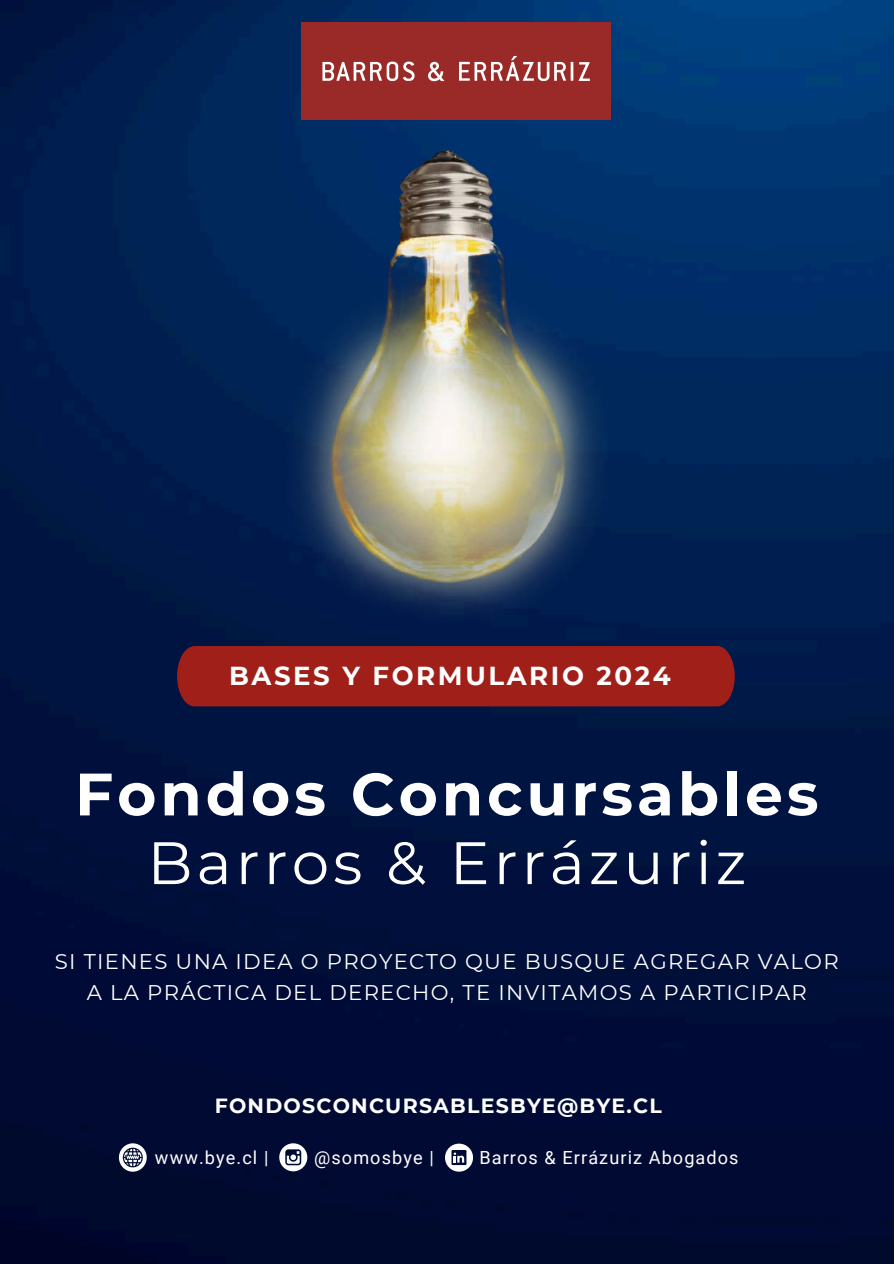
<style>
.page{position:relative;width:894px;height:1264px;background:#fff}
.page>*{position:absolute;margin:0;border:0;box-sizing:border-box;transform-origin:0 0}
.t1{font:700 59.7px "Montserrat";letter-spacing:.065em;color:#fff}
.t2{font:59.7px "Montserrat";letter-spacing:.065em;color:#fff}
.t3{font:700 25.95px "Montserrat";letter-spacing:.1em;color:#fefefe}
.t4{font:21.15px/31.5px "Montserrat";letter-spacing:.06em;color:#fff;text-align:center}
.t5{font:700 20.55px "Montserrat";letter-spacing:.06em;color:#fefefe}
.t6{font:18.15px "Roboto";letter-spacing:.06em;color:#fff}
</style>
<div class="page">
<img style="left:0;top:0;width:893px;height:1263px">
<img style="left:274px;top:70px;width:345px;height:563px">
<svg style="left:279px;top:1143px;width:28px;height:28px"></svg>
<svg style="left:445px;top:1143px;width:28px;height:28px"></svg>
<svg style="left:119px;top:1143px;width:28px;height:28px"></svg>
<div style="left:177px;top:646px;width:557px;height:60px;background:#a01f19"></div>
<div style="left:301px;top:22px;width:309px;height:98px;background:#9a2a28"></div>
<svg style="left:322px;top:62px;width:92px;height:19px"></svg>
<svg style="left:459px;top:56px;width:107px;height:25px"></svg>
<hr style="left:570px;top:62px;width:3px;height:19px;background:#fff">
<svg style="left:578px;top:62px;width:11px;height:19px"></svg>
<svg style="left:428px;top:62px;width:16px;height:19px"></svg>
<p class="t3" style="left:229px;top:660px;width:443px">BASES Y FORMULARIO 2024</p>
<h1 class="t1" style="left:75px;top:757px;width:744px">Fondos Concursables</h1>
<h1 class="t2" style="left:147px;top:826px;width:600px">Barros &amp; Errázuriz</h1>
<p class="t4" style="left:55px;top:945px;width:785px">SI TIENES UNA IDEA O PROYECTO QUE BUSQUE AGREGAR VALOR<br>A LA PRÁCTICA DEL DERECHO, TE INVITAMOS A PARTICIPAR</p>
<p class="t5" style="left:214px;top:1093px;width:448px">FONDOSCONCURSABLESBYE@BYE.CL</p>
<p class="t6" style="left:155px;top:1147px;width:115px">www.bye.cl |</p>
<p class="t6" style="left:314px;top:1147px;width:121px">@somosbye |</p>
<p class="t6" style="left:479px;top:1147px;width:260px">Barros &amp; Errázuriz Abogados</p>
</div>
